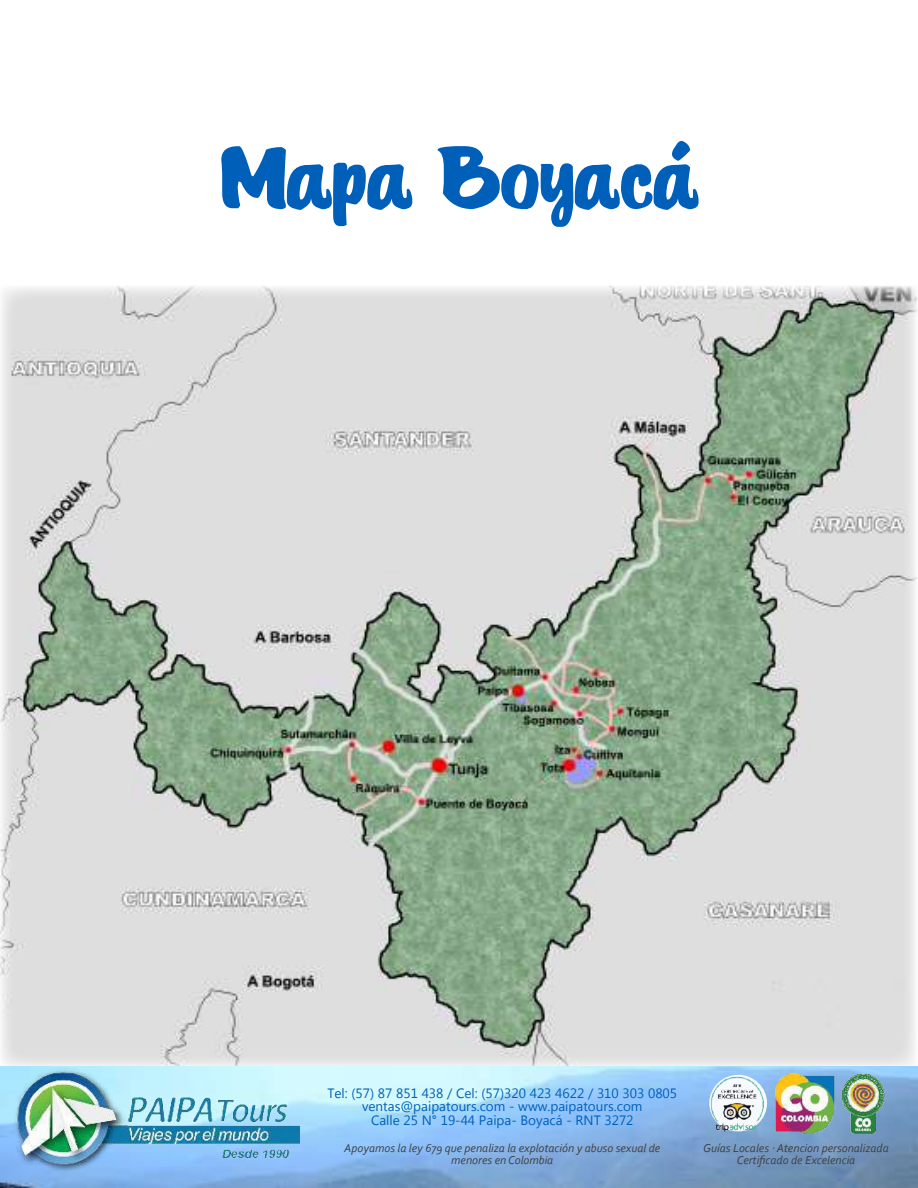
<style>
.page{position:relative;width:918px;height:1188px;background:#fff}
.page>*{position:absolute;margin:0;border:0;box-sizing:border-box;transform-origin:0 0}
.t1{font:90px "Saint Peter";color:#005fb9}
.t2{font:13.5px/13.5px "Myanmar Text";color:#005fb9;text-align:center}
.t3{font:italic 12px/12px "Corbel";color:#414243;text-align:center}
</style>
<div class="page">
<img style="left:0;top:286px;width:918px;height:902px">
<img style="left:12px;top:1061px;width:287px;height:115px">
<img style="left:697px;top:1069px;width:198px;height:65px">
<h1 class="t1" style="left:218px;top:134px;width:482px">Mapa Boyacá</h1>
<p class="t2" style="left:327px;top:1086px;width:351px">Tel: (57) 87 851 438 / Cel: (57)320 423 4622 / 310 303 0805 ventas@paipatours.com - www.paipatours.com<br>Calle 25 N° 19-44 Paipa- Boyacá - RNT 3272</p>
<p class="t3" style="left:344px;top:1142px;width:318px">Apoyamos la ley 679 que penaliza la explotación y abuso sexual de menores en Colombia</p>
<p class="t3" style="left:703px;top:1142px;width:187px">Guías Locales · Atencion personalizada<br>Certificado de Excelencia</p>
</div>
